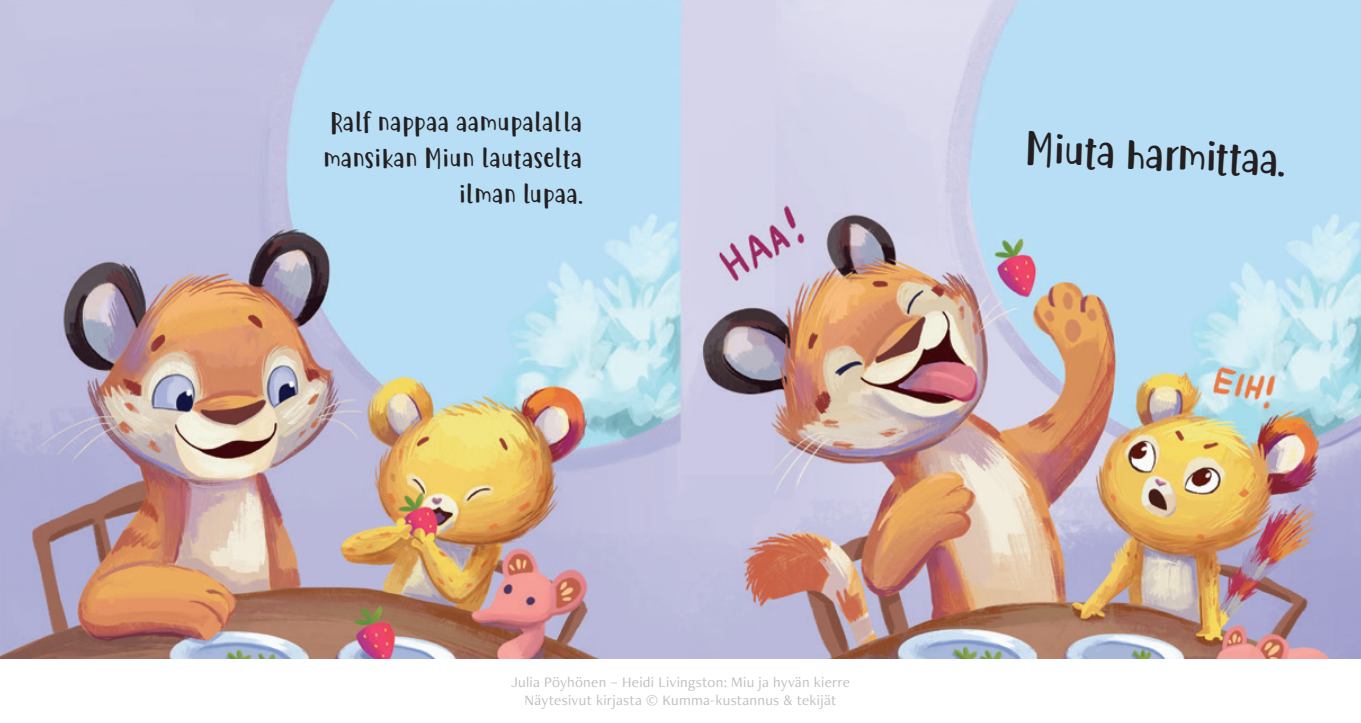
<style>
.page{position:relative;width:1361px;height:723px;background:#fff}
.page>*{position:absolute;margin:0;border:0;box-sizing:border-box;transform-origin:0 0}
.t1{font:45px "Cute Be Special";color:#231f20}
.t2{font:27px/36px "Cute Be Special";color:#231f20;text-align:right}
.t3{font:15px/18px "Freight Neo Pro";letter-spacing:.02em;color:#bcbdc0;text-align:center}
</style>
<div class="page">
<img style="left:0;top:0;width:1361px;height:659px">
<h2 class="t2" style="left:323px;top:105px;width:261px">Ralf nappaa aamupalalla mansikan Miun lautaselta ilman lupaa.</h2>
<h1 class="t1" style="left:1026px;top:121px;width:262px;rotate:3deg">Miuta harmittaa.</h1>
<p class="t3" style="left:511px;top:673px;width:340px">Julia Pöyhönen – Heidi Livingston: Miu ja hyvän kierre<br>Näytesivut kirjasta © Kumma-kustannus &amp; tekijät</p>
</div>
